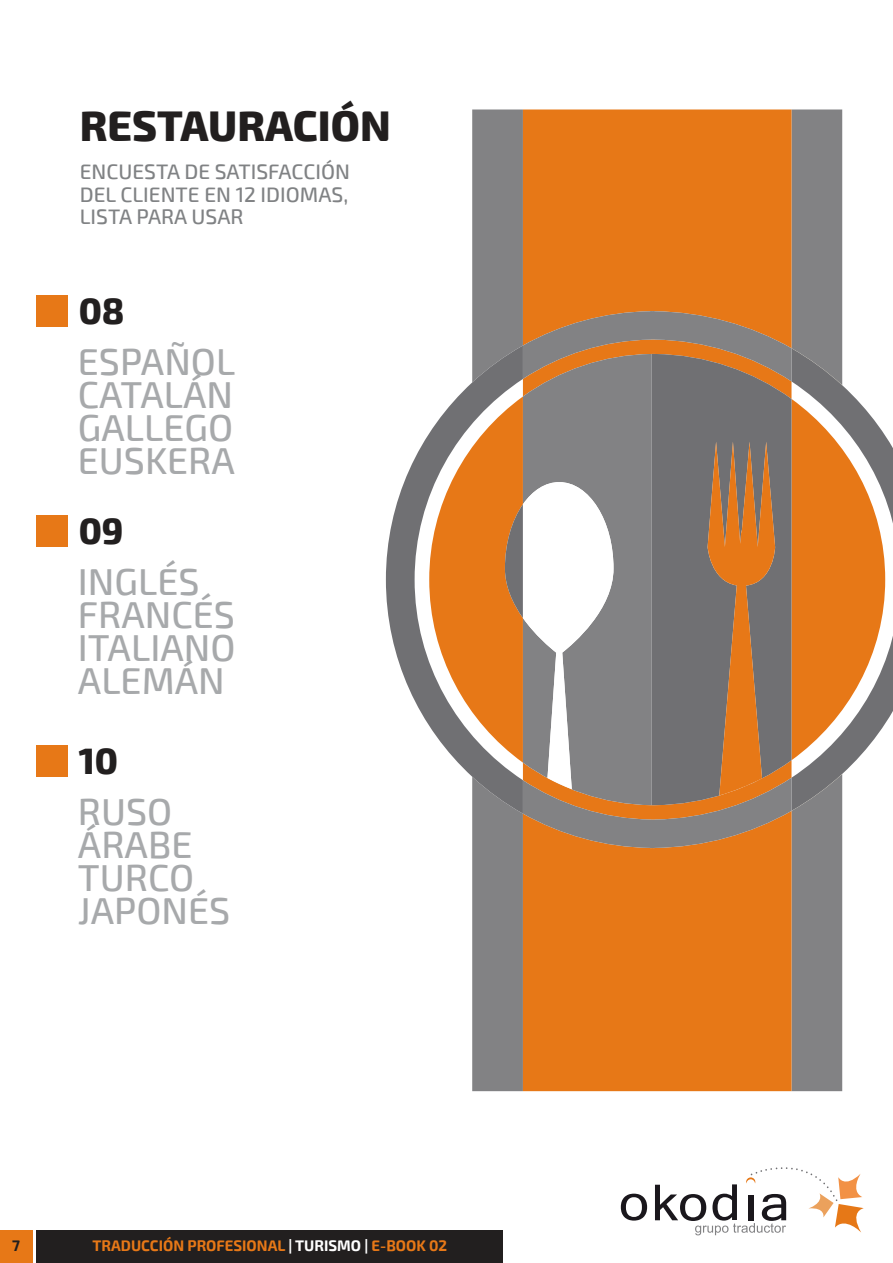
<style>
.page{position:relative;width:893px;height:1263px;background:#fff}
.page>*{position:absolute;margin:0;border:0;box-sizing:border-box;transform-origin:0 0}
.t1{font:800 42px "Exo 2";color:#221f1f}
.t2{font:500 37.5px/33px "Exo 2";color:#a7a9ab}
.t3{font:800 36px "Exo 2";color:#221f1f}
.t4{font:500 21px/22.5px "Exo 2";color:#808284;text-align:justify}
.t5{font:700 15px "Exo 2";color:#e77817}
.t6{font:700 15px "Exo 2";color:#221f1f}
.s1{color:#fff}
</style>
<div class="page">
<div style="left:0;top:1230px;width:32px;height:33px;background:#e77817"></div>
<div style="left:37px;top:1230px;width:466px;height:33px;background:#221f1f"></div>
<div style="left:36px;top:296px;width:32px;height:31px;background:#e77817"></div>
<div style="left:36px;top:516px;width:32px;height:31px;background:#e77817"></div>
<div style="left:36px;top:745px;width:32px;height:32px;background:#e77817"></div>
<svg style="left:621px;top:1194px;width:26px;height:26px"></svg>
<svg style="left:655px;top:1167px;width:209px;height:68px"></svg>
<div style="left:472px;top:109px;width:370px;height:982px;background:#828284"></div>
<div style="left:523px;top:109px;width:268px;height:982px;background:#e77817"></div>
<svg style="left:386px;top:345px;width:507px;height:469px"></svg>
<svg style="left:472px;top:345px;width:370px;height:469px;fill:#e77817"></svg>
<svg style="left:523px;top:311px;width:268px;height:537px"></svg>
<svg style="left:429px;top:396px;width:184px;height:393px"></svg>
<svg style="left:708px;top:442px;width:67px;height:353px"></svg>
<p class="t1" style="left:80px;top:101px;width:313px">RESTAURACIÓN</p>
<p class="t4" style="left:80px;top:161px;width:272px">ENCUESTA DE SATISFACCIÓN DEL CLIENTE EN 12 IDIOMAS, LISTA PARA USAR</p>
<p class="t3" style="left:79px;top:290px;width:47px">08</p>
<p class="t2" style="left:78px;top:345px;width:159px;text-align:justify">ESPAÑOL CATALÁN GALLEGO EUSKERA</p>
<p class="t3" style="left:79px;top:510px;width:46px">09</p>
<p class="t2" style="left:78px;top:565px;width:159px">INGLÉS<br>FRANCÉS<br>ITALIANO<br>ALEMÁN</p>
<p class="t3" style="left:79px;top:739px;width:41px">10</p>
<p class="t2" style="left:78px;top:795px;width:154px">RUSO<br>ÁRABE<br>TURCO<br>JAPONÉS</p>
<p class="t6" style="left:12px;top:1237px;width:9px">7</p>
<p class="t5" style="left:92px;top:1237px;width:356px">TRADUCCIÓN PROFESIONAL <span class="s1">| TURISMO |</span> E-BOOK 02</p>
</div>
